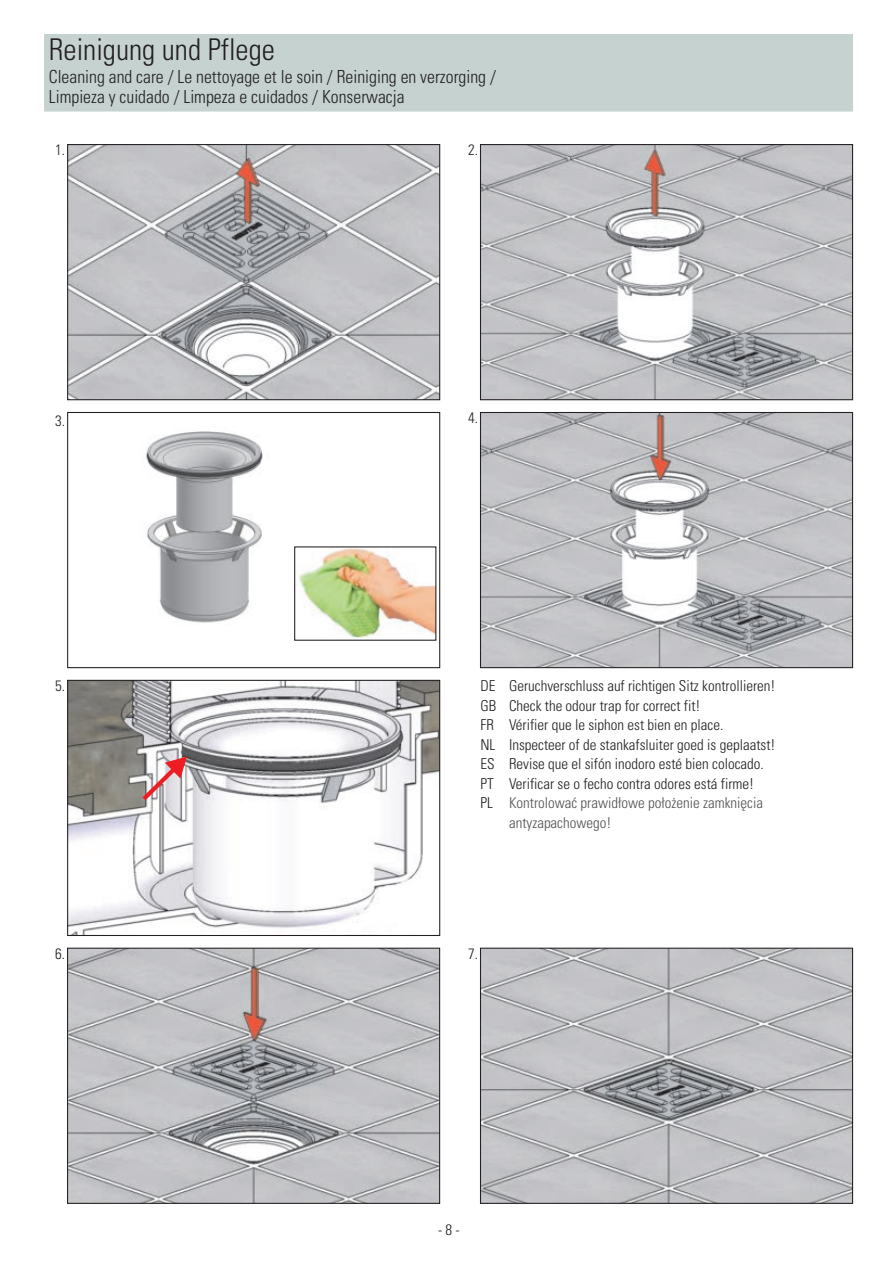
<style>
.page{position:relative;width:893px;height:1263px;background:#fff}
.page>*{position:absolute;margin:0;border:0;box-sizing:border-box;transform-origin:0 0}
.t1{font:30px "Univers Com 47 Light Cond";color:#231f20}
.t2{font:18px/20.1px "Univers Com 47 Light Cond";color:#231f20}
.t3{font:15px/19.5px "Univers Com 47 Light Cond";color:#231f20}
.t4{font:15px/19.5px "Univers Com 47 Light Cond";color:#525253}
</style>
<div class="page">
<div style="left:44px;top:34px;width:809px;height:77px;background:#c6d2d0"></div>
<img style="left:482px;top:950px;width:369px;height:252px">
<img style="left:69px;top:950px;width:369px;height:252px">
<img style="left:69px;top:682px;width:369px;height:252px">
<img style="left:482px;top:414px;width:369px;height:252px">
<img style="left:146px;top:431px;width:117px;height:192px">
<img style="left:482px;top:146px;width:369px;height:252px">
<img style="left:69px;top:146px;width:369px;height:252px">
<img style="left:299px;top:548px;width:135px;height:89px">
<div style="left:294px;top:546px;width:142px;height:95px;border:1px solid #231f20"></div>
<svg style="left:142px;top:756px;width:45px;height:44px"></svg>
<div style="left:67px;top:144px;width:373px;height:256px;border:1px solid #231f20"></div>
<div style="left:67px;top:680px;width:373px;height:256px;border:1px solid #231f20"></div>
<div style="left:67px;top:412px;width:373px;height:256px;border:1px solid #231f20"></div>
<div style="left:480px;top:144px;width:373px;height:256px;border:1px solid #231f20"></div>
<div style="left:480px;top:412px;width:373px;height:256px;border:1px solid #231f20"></div>
<div style="left:67px;top:948px;width:373px;height:256px;border:1px solid #231f20"></div>
<div style="left:480px;top:948px;width:373px;height:256px;border:1px solid #231f20"></div>
<h1 class="t1" style="left:49px;top:39px;width:227px">Reinigung und Pflege</h1>
<p class="t2" style="left:49px;top:69px;width:449px">Cleaning and care / Le nettoyage et le soin / Reiniging en verzorging /<br>Limpieza y cuidado / Limpeza e cuidados / Konserwacja</p>
<p class="t3" style="left:55px;top:142px;width:11px">1.</p>
<p class="t3" style="left:468px;top:142px;width:11px">2.</p>
<p class="t3" style="left:55px;top:413px;width:11px">3.</p>
<p class="t3" style="left:468px;top:410px;width:11px">4.</p>
<p class="t3" style="left:55px;top:678px;width:11px">5.</p>
<p class="t3" style="left:480px;top:678px;width:17px">DE<br>GB<br>FR<br>NL<br>ES<br>PT<br>PL</p>
<p class="t3" style="left:509px;top:678px;width:268px">Geruchverschluss auf richtigen Sitz kontrollieren!<br>Check the odour trap for correct fit!<br>Vérifier que le siphon est bien en place.<br>Inspecteer of de stankafsluiter goed is geplaatst!<br>Revise que el sifón inodoro esté bien colocado.<br>Verificar se o fecho contra odores está firme!</p>
<p class="t4" style="left:509px;top:795px;width:256px">Kontrolować prawidłowe położenie zamknięcia antyzapachowego!</p>
<p class="t3" style="left:55px;top:946px;width:11px">6.</p>
<p class="t3" style="left:468px;top:946px;width:11px">7.</p>
<p class="t3" style="left:438px;top:1222px;width:23px">- 8 -</p>
</div>
